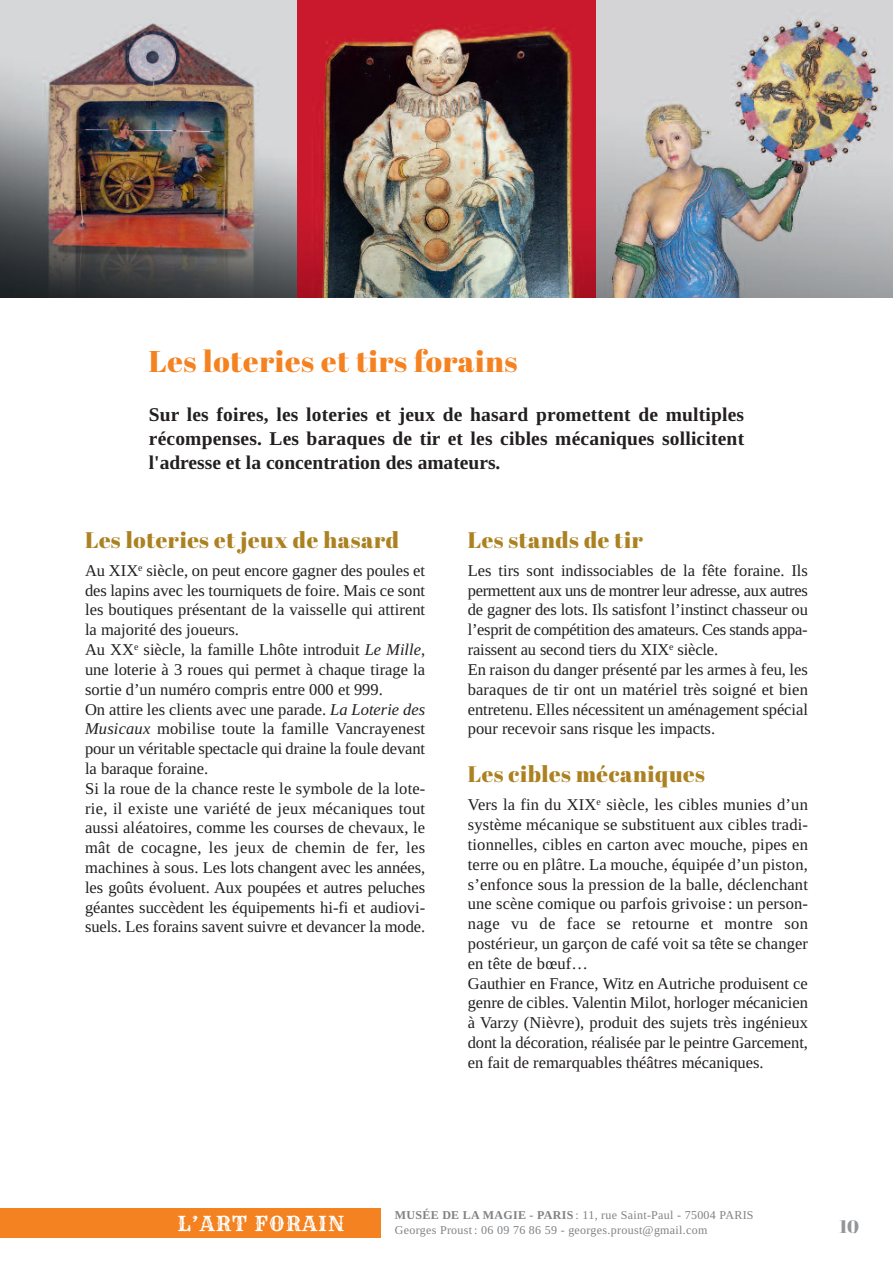
<style>
.page{position:relative;width:893px;height:1263px;background:#fff}
.page>*{position:absolute;margin:0;border:0;box-sizing:border-box;transform-origin:0 0}
.t1{font:30px "Abril Fatface";letter-spacing:.025em;color:#f58220}
.t2{font:22.5px "Abril Fatface";letter-spacing:.025em;color:#ab8121}
.t3{font:20.25px "Rye";letter-spacing:.06em;color:#fff}
.t4{font:700 19.5px/24px "Tinos";color:#231f20;text-align:justify}
.t5{font:18px "Abril Fatface";color:#939598}
.t6{font:16.5px/19.8px "Tinos";color:#231f20}
.t7{font:12px "Tinos";letter-spacing:.025em;color:#808285}
.s1{font-style:italic}
.s2{font-weight:700}
</style>
<div class="page">
<div style="left:0;top:1208px;width:381px;height:29px;background:#f58220"></div>
<img style="left:595px;top:0;width:298px;height:298px">
<img style="left:0;top:0;width:298px;height:298px">
<img style="left:298px;top:0;width:297px;height:298px">
<h1 class="t1" style="left:149px;top:340px;width:370px">Les loteries et tirs forains</h1>
<p class="t4" style="left:149px;top:403px;width:597px">Sur les foires, les loteries et jeux de hasard promettent de multiples récompenses. Les baraques de tir et les cibles mécaniques sollicitent l'adresse et la concentration des amateurs.</p>
<h2 class="t2" style="left:85px;top:524px;width:315px">Les loteries et jeux de hasard</h2>
<p class="t6" style="left:85px;top:560px;width:342px">Au XIX<sup>e</sup> siècle, on peut encore gagner des poules et des lapins avec les tourniquets de foire. Mais ce sont les boutiques présentant de la vaisselle qui attirent la majorité des joueurs.<br>Au XX<sup>e</sup> siècle, la famille Lhôte introduit <span class="s1">Le Mille</span>, une loterie à 3 roues qui permet à chaque tirage la sortie d’un numéro compris entre 000 et 999.<br>On attire les clients avec une parade. <span class="s1">La Loterie des Musicaux</span> mobilise toute la famille Vancrayenest pour un véritable spectacle qui draine la foule devant la baraque foraine.<br>Si la roue de la chance reste le symbole de la lote&shy;rie, il existe une variété de jeux mécaniques tout aussi aléatoires, comme les courses de chevaux, le mât de cocagne, les jeux de chemin de fer, les machines à sous. Les lots changent avec les années, les goûts évoluent. Aux poupées et autres peluches géantes succèdent les équipements hi-fi et audiovi&shy;suels. Les forains savent suivre et devancer la mode.</p>
<h2 class="t2" style="left:468px;top:524px;width:177px">Les stands de tir</h2>
<p class="t6" style="left:468px;top:560px;width:342px">Les tirs sont indissociables de la fête foraine. Ils permettent aux uns de montrer leur adresse, aux autres de gagner des lots. Ils satisfont l’instinct chasseur ou l’esprit de compétition des amateurs. Ces stands appa&shy;raissent au second tiers du XIX<sup>e</sup> siècle.<br>En raison du danger présenté par les armes à feu, les baraques de tir ont un matériel très soigné et bien entretenu. Elles nécessitent un aménagement spécial pour recevoir sans risque les impacts.</p>
<h2 class="t2" style="left:468px;top:758px;width:239px">Les cibles mécaniques</h2>
<p class="t6" style="left:468px;top:795px;width:342px">Vers la fin du XIX<sup>e</sup> siècle, les cibles munies d’un système mécanique se substituent aux cibles tradi&shy;tionnelles, cibles en carton avec mouche, pipes en terre ou en plâtre. La mouche, équipée d’un piston, s’enfonce sous la pression de la balle, déclenchant une scène comique ou parfois grivoise : un person&shy;nage vu de face se retourne et montre son postérieur, un garçon de café voit sa tête se changer en tête de bœuf…<br>Gauthier en France, Witz en Autriche produisent ce genre de cibles. Valentin Milot, horloger mécanicien à Varzy (Nièvre), produit des sujets très ingénieux dont la décoration, réalisée par le peintre Garcement, en fait de remarquables théâtres mécaniques.</p>
<p class="t7" style="left:395px;top:1208px;width:360px"><span class="s2">MUSÉE DE LA MAGIE - PARIS</span> : 11, rue Saint-Paul - 75004 PARIS</p>
<p class="t3" style="left:177px;top:1212px;width:169px">L’ART FORAIN</p>
<p class="t7" style="left:395px;top:1222px;width:314px">Georges Proust : 06 09 76 86 59 - georges.proust@gmail.com</p>
<p class="t5" style="left:839px;top:1214px;width:21px">10</p>
</div>
